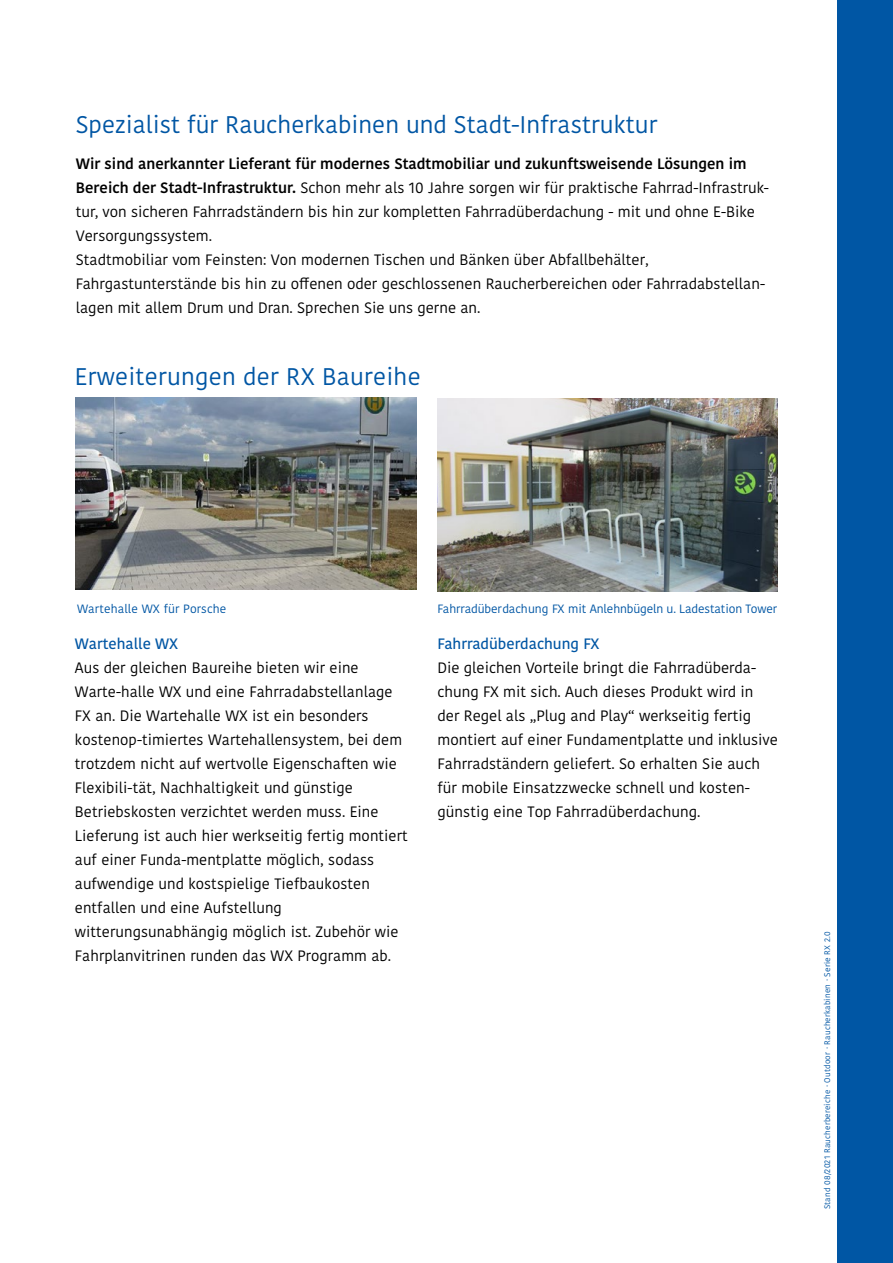
<style>
.page{position:relative;width:893px;height:1263px;background:#fff}
.page>*{position:absolute;margin:0;border:0;box-sizing:border-box;transform-origin:0 0}
.t1{font:24px "Kohinoor Bangla";color:#0056a4}
.t2{font:15px/24px "Kohinoor Bangla";letter-spacing:.005em;color:#000}
.t3{font:500 15px "Kohinoor Bangla";color:#0056a4}
.t4{font:12px "Kohinoor Bangla";letter-spacing:-.01em;color:#0056a4}
.t5{font:12px "Kohinoor Bangla";letter-spacing:.01em;color:#0056a4}
.t6{font:8.1px "Kohinoor Bangla";letter-spacing:.02em;color:#0056a4}
.s1{font-weight:600}
.s2{font-family:"Open Sans"}
</style>
<div class="page">
<div style="left:838px;top:0;width:55px;height:1263px;background:#0056a4"></div>
<img style="left:76px;top:398px;width:340px;height:191px">
<img style="left:437px;top:399px;width:341px;height:192px">
<h1 class="t1" style="left:76px;top:106px;width:583px">Spezialist für Raucherkabinen und Stadt-Infrastruktur</h1>
<p class="t2" style="left:76px;top:152px;width:694px"><span class="s1">Wir sind anerkannter Lieferant für modernes Stadtmobiliar und zukunftsweisende Lösungen im Bereich der Stadt-Infrastruktur.</span> Schon mehr als 10 Jahre sorgen wir für praktische Fahrrad-Infrastruk&shy;tur, von sicheren Fahrradständern bis hin zur kompletten Fahrradüberdachung - mit und ohne E-Bike Versorgungssystem.<br>Stadtmobiliar vom Feinsten: Von modernen Tischen und Bänken über Abfallbehälter, Fahrgastunterstände bis hin zu offenen oder geschlossenen Raucherbereichen oder Fahrradabstellan&shy;lagen mit allem Drum und Dran. Sprechen Sie uns gerne an.</p>
<h1 class="t1" style="left:75px;top:358px;width:347px">Erweiterungen der RX Baureihe</h1>
<p class="t5" style="left:77px;top:600px;width:151px">Wartehalle WX für Porsche</p>
<p class="t3" style="left:75px;top:632px;width:105px">Wartehalle WX</p>
<p class="t2" style="left:75px;top:656px;width:334px">Aus der gleichen Baureihe bieten wir eine Warte-halle WX und eine Fahrradabstellanlage FX an. Die Wartehalle WX ist ein besonders kostenop-timiertes Wartehallensystem, bei dem trotzdem nicht auf wertvolle Eigenschaften wie Flexibili-tät, Nachhaltigkeit und günstige Betriebskosten verzichtet werden muss. Eine Lieferung ist auch hier werkseitig fertig montiert auf einer Funda-mentplatte möglich, sodass aufwendige und kostspielige Tiefbaukosten entfallen und eine Aufstellung witterungsunabhängig möglich ist. Zubehör wie Fahrplanvitrinen runden das WX Programm ab.</p>
<p class="t4" style="left:437px;top:600px;width:341px">Fahrradüberdachung FX mit Anlehnbügeln u. Ladestation Tower</p>
<p class="t3" style="left:437px;top:632px;width:164px">Fahrradüberdachung FX</p>
<p class="t2" style="left:437px;top:656px;width:342px">Die gleichen Vorteile bringt die Fahrradüberda&shy;chung FX mit sich. Auch dieses Produkt wird in der Regel als „Plug and Play“ werkseitig fertig montiert auf einer Fundamentplatte und inklusive Fahrradständern geliefert. So erhalten Sie auch für mobile Einsatzzwecke schnell und kosten&shy;günstig eine Top Fahrradüberdachung.</p>
<p class="t6" style="left:821px;top:1209px;width:279px;rotate:-90deg">Stand 08/2021 Raucherbereiche <span class="s2">·</span> Outdoor <span class="s2">·</span> Raucherkabinen <span class="s2">· Serie</span> RX 2.0</p>
</div>
